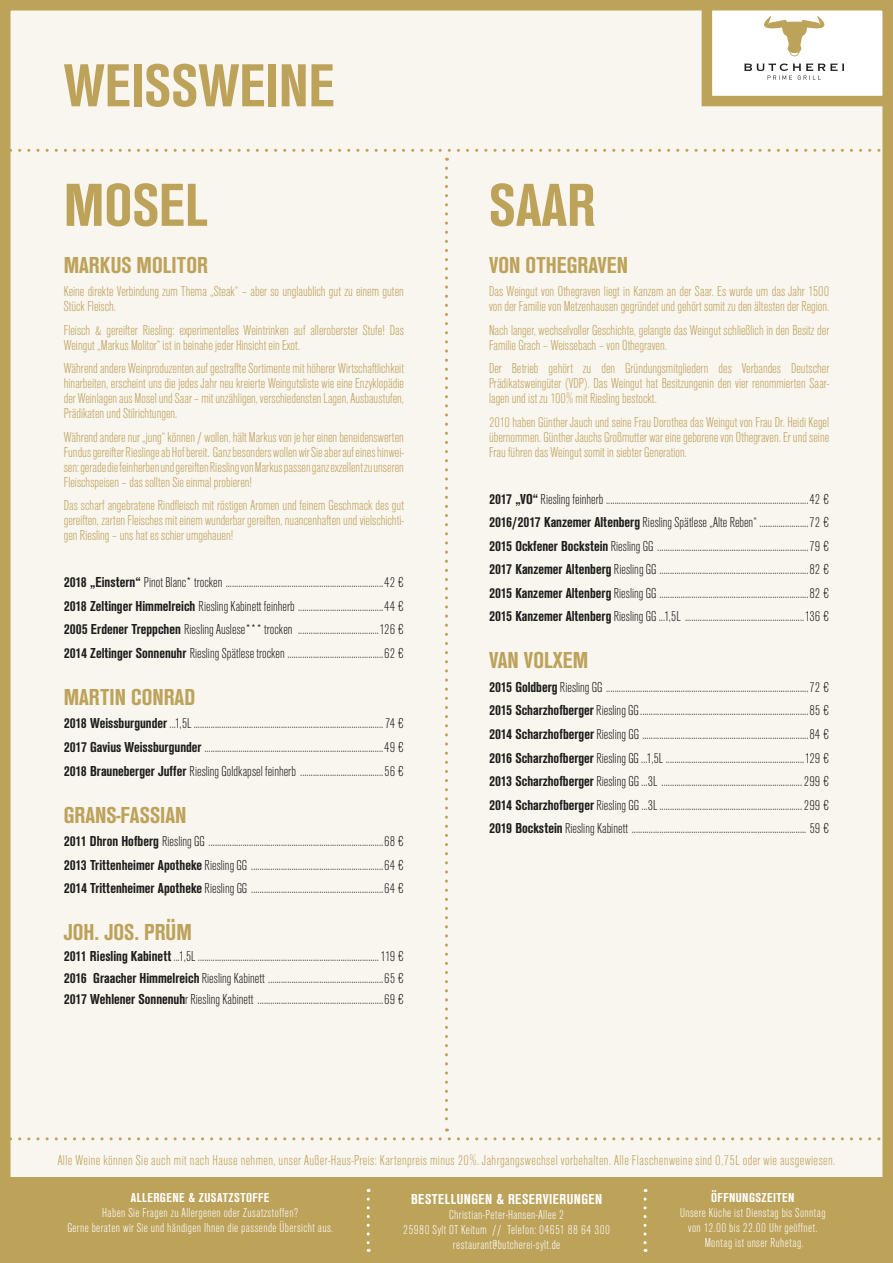
<style>
.page{position:relative;width:893px;height:1263px;background:#fff}
.page>*{position:absolute;margin:0;border:0;box-sizing:border-box;transform-origin:0 0}
.t1{font:700 condensed 63px/119.6px "Ancona";color:#bda25a}
.t2{font:700 condensed 24px "Ancona";color:#bda25a}
.t3{font:300 condensed 15px/23.5px "Ancona";color:#1d1d1b;text-align:justify}
.t4{font:300 condensed 15px/15px "Ancona";color:#bda25a;text-align:justify}
.t5{font:300 condensed 15px "Ancona";letter-spacing:.025em;color:#bda25a}
.t6{font:700 condensed 15px "Ancona";letter-spacing:.03em;color:#fff}
.t7{font:300 condensed 13.5px/15px "Ancona";letter-spacing:.03em;color:#fff;text-align:center}
.t8{font:700 condensed 13.5px "Ancona";letter-spacing:.03em;color:#fff}
.s1{font-weight:700}
</style>
<div class="page">
<div style="left:5px;top:5px;width:883px;height:1253px;background:#f9f5ef"></div>
<div style="left:0;top:0;width:893px;height:1263px;border:10px solid #bda25a"></div>
<div style="left:707px;top:5px;width:181px;height:96px;background:#fff"></div>
<div style="left:702px;top:0;width:191px;height:106px;border:10px solid #bda25a"></div>
<svg style="left:764px;top:16px;width:61px;height:40px"></svg>
<svg style="left:744px;top:63px;width:100px;height:17px"></svg>
<svg style="left:10px;top:149px;width:882px;height:3px"></svg>
<svg style="left:10px;top:1137px;width:882px;height:3px"></svg>
<svg style="left:445px;top:168px;width:3px;height:963px"></svg>
<div style="left:0;top:1178px;width:893px;height:85px;background:#bda25a"></div>
<svg style="left:367px;top:1199px;width:3px;height:53px"></svg>
<svg style="left:644px;top:1199px;width:3px;height:53px"></svg>
<h1 class="t1" style="left:64px;top:25px;width:272px">WEISSWEINE<br>MOSEL</h1>
<h2 class="t2" style="left:64px;top:251px;width:146px">MARKUS MOLITOR</h2>
<p class="t4" style="left:64px;top:284px;width:342px">Keine direkte Verbindung zum Thema „Steak“ – aber so unglaublich gut zu einem guten<br>Stück Fleisch.</p>
<p class="t4" style="left:64px;top:323px;width:342px">Fleisch &amp; gereifter Riesling: experimentelles Weintrinken auf alleroberster Stufe! Das<br>Weingut „Markus Molitor“ ist in beinahe jeder Hinsicht ein Exot.</p>
<p class="t4" style="left:64px;top:361px;width:342px">Während andere Weinproduzenten auf gestraffte Sortimente mit höherer Wirtschaftlichkeit hinarbeiten, erscheint uns die jedes Jahr neu kreierte Weingutsliste wie eine Enzyklopädie der Weinlagen aus Mosel und Saar – mit unzähligen, verschiedensten Lagen, Ausbaustufen, Prädikaten und Stilrichtungen.</p>
<p class="t4" style="left:64px;top:430px;width:342px">Während andere nur „jung“ können / wollen, hält Markus von je her einen beneidenswerten Fundus gereifter Rieslinge ab Hof bereit. Ganz besonders wollen wir Sie aber auf eines hinwei&shy;sen: gerade die feinherben und gereiften Riesling von Markus passen ganz exzellent zu unseren Fleischspeisen – das sollten Sie einmal probieren!</p>
<p class="t4" style="left:64px;top:498px;width:342px">Das scharf angebratene Rindfleisch mit röstigen Aromen und feinem Geschmack des gut gereiften, zarten Fleisches mit einem wunderbar gereiften, nuancenhaften und vielschichti&shy;gen Riesling – uns hat es schier umgehauen!</p>
<p class="t3" style="left:64px;top:571px;width:342px"><span class="s1">2018 „Einstern“</span> Pinot Blanc* trocken ..........................................................................42 € <span class="s1">2018 Zeltinger Himmelreich</span> Riesling Kabinett feinherb ........................................44 € <span class="s1">2005 Erdener Treppchen</span> Riesling Auslese*** trocken ......................................126 € <span class="s1">2014 Zeltinger Sonnenuhr</span> Riesling Spätlese trocken .............................................62 €</p>
<h2 class="t2" style="left:64px;top:683px;width:133px">MARTIN CONRAD</h2>
<p class="t3" style="left:64px;top:712px;width:342px"><span class="s1">2018 Weissburgunder</span> ...1,5L .........................................................................................74 € <span class="s1">2017 Gavius Weissburgunder</span> ....................................................................................49 € <span class="s1">2018 Brauneberger Juffer</span> Riesling Goldkapsel feinherb .......................................56 €</p>
<h2 class="t2" style="left:64px;top:800px;width:124px">GRANS-FASSIAN</h2>
<p class="t3" style="left:64px;top:830px;width:342px"><span class="s1">2011 Dhron Hofberg</span> Riesling GG ..................................................................................68 € <span class="s1">2013 Trittenheimer Apotheke</span> Riesling GG ..............................................................64 € <span class="s1">2014 Trittenheimer Apotheke</span> Riesling GG ..............................................................64 €</p>
<h2 class="t2" style="left:64px;top:918px;width:130px">JOH. JOS. PRÜM</h2>
<p class="t3" style="left:64px;top:946px;width:342px;line-height:21.3px"><span class="s1">2011 Riesling Kabinett</span> ...1,5L .....................................................................................119 € <span class="s1">2016 Graacher Himmelreich</span> Riesling Kabinett ......................................................65 € <span class="s1">2017 Wehlener Sonnenuh</span>r Riesling Kabinett ...........................................................69 €</p>
<h1 class="t1" style="left:489px;top:145px;width:108px">SAAR</h1>
<h2 class="t2" style="left:489px;top:251px;width:141px">VON OTHEGRAVEN</h2>
<p class="t4" style="left:489px;top:284px;width:342px">Das Weingut von Othegraven liegt in Kanzem an der Saar. Es wurde um das Jahr 1500 von der Familie von Metzenhausen gegründet und gehört somit zu den ältesten der Region.</p>
<p class="t4" style="left:489px;top:323px;width:342px">Nach langer, wechselvoller Geschichte, gelangte das Weingut schließlich in den Besitz der<br>Familie Grach – Weissebach – von Othegraven.</p>
<p class="t4" style="left:489px;top:361px;width:342px">Der Betrieb gehört zu den Gründungsmitgliedern des Verbandes Deutscher Prädikatsweingüter (VDP). Das Weingut hat Besitzungenin den vier renommierten Saar&shy;lagen und ist zu 100% mit Riesling bestockt.</p>
<p class="t4" style="left:489px;top:415px;width:342px">2010 haben Günther Jauch und seine Frau Dorothea das Weingut von Frau Dr. Heidi Kegel übernommen. Günther Jauchs Großmutter war eine geborene von Othegraven. Er und seine Frau führen das Weingut somit in siebter Generation.</p>
<p class="t3" style="left:489px;top:488px;width:342px"><span class="s1">2017 „VO“</span> Riesling feinherb ...............................................................................................42 € <span class="s1">2016/2017 Kanzemer Altenberg</span> Riesling Spätlese „Alte Reben“ .......................72 € <span class="s1">2015 Ockfener Bockstein</span> Riesling GG .......................................................................79 € <span class="s1">2017 Kanzemer Altenberg</span> Riesling GG ......................................................................82 € <span class="s1">2015 Kanzemer Altenberg</span> Riesling GG ......................................................................82 € <span class="s1">2015 Kanzemer Altenberg</span> Riesling GG ...1,5L ........................................................136 €</p>
<h2 class="t2" style="left:489px;top:646px;width:101px">VAN VOLXEM</h2>
<p class="t3" style="left:489px;top:676px;width:342px"><span class="s1">2015 Goldberg</span> Riesling GG ...............................................................................................72 € <span class="s1">2015 Scharzhofberger</span> Riesling GG...............................................................................85 € <span class="s1">2014 Scharzhofberger</span> Riesling GG ..............................................................................84 € <span class="s1">2016 Scharzhofberger</span> Riesling GG ...1,5L .................................................................129 € <span class="s1">2013 Scharzhofberger</span> Riesling GG ...3L ..................................................................299 € <span class="s1">2014 Scharzhofberger</span> Riesling GG ...3L...................................................................299 € <span class="s1">2019 Bockstein</span> Riesling Kabinett .................................................................................. 59 €</p>
<p class="t5" style="left:58px;top:1152px;width:779px">Alle Weine können Sie auch mit nach Hause nehmen, unser Außer-Haus-Preis: Kartenpreis minus 20%. Jahrgangswechsel vorbehalten. Alle Flaschenweine sind 0,75L oder wie ausgewiesen.</p>
<p class="t6" style="left:411px;top:1190px;width:193px">BESTELLUNGEN &amp; RESERVIERUNGEN</p>
<p class="t7" style="left:403px;top:1207px;width:208px">Christian-Peter-Hansen-Allee 2<br>25980 Sylt OT Keitum // Telefon: 04651 88 64 300 restaurant@butcherei-sylt.de</p>
<p class="t8" style="left:711px;top:1190px;width:85px">ÖFFNUNGSZEITEN</p>
<p class="t7" style="left:680px;top:1206px;width:147px">Unsere Küche ist Dienstag bis Sonntag von 12.00 bis 22.00 Uhr geöffnet.<br>Montag ist unser Ruhetag.</p>
<p class="t8" style="left:131px;top:1190px;width:140px">ALLERGENE &amp; ZUSATZSTOFFE</p>
<p class="t7" style="left:67px;top:1206px;width:267px">Haben Sie Fragen zu Allergenen oder Zusatzstoffen?<br>Gerne beraten wir Sie und händigen Ihnen die passende Übersicht aus.</p>
</div>
